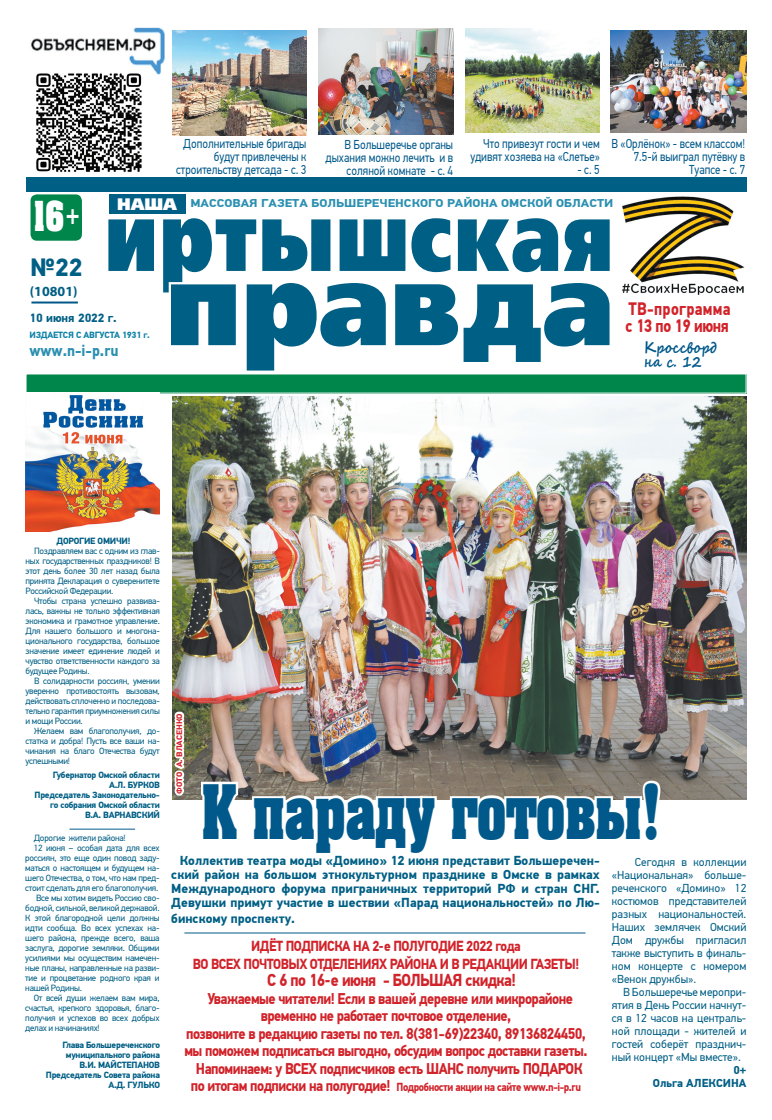
<style>
.page{position:relative;width:772px;height:1120px;background:#fff}
.page>*{position:absolute;margin:0;border:0;box-sizing:border-box;transform-origin:0 0}
.Основной_текст{font:115.9px "Free Set Extra CTT";color:#005f85;scale:.94 1}
.Основной_текст-2{font:98.3px "Free Set Extra CTT";letter-spacing:.02em;color:#005f85;scale:.77 1}
.Основной_текст-3{font:700 63.7px "AG Aalen";color:#00598a;scale:.73 1}
.Основной_текст-4{font:700 35.1px "AG Aalen";color:#fff;scale:.76 1}
.Основной_текст-5{font:27.2px "Futuris Extra C Bold";color:#fff;scale:.79 1}
.t1{font:700 25px "PF Din Text Pro";color:#005f85}
.Основной_текст-6{font:700 18px "PF Din Text Pro";letter-spacing:.02em;color:#d1232a;scale:.84 1}
.Основной_текст-7{font:700 18px "PF Din Text Pro";letter-spacing:-.03em;color:#d1232a;scale:.84 1}
.Основной_текст-8{font:700 17.3px "PF Din Text Pro";letter-spacing:-.04em;color:#d1232a;scale:.88 1}
.Основной_текст-9{font:16.5px "Free Set Extra CTT";color:#fff}
.Обычный{font:700 16px "PF Din Text Pro";color:#2b90b1;scale:.92 1}
.Основной_текст-10{font:700 15.6px "PF Din Text Pro";letter-spacing:-.04em;color:#d1232a;scale:.88 1}
.Обычный-2{font:700 15.3px "Segoe Script";color:#00598a;scale:.87 1}
.Основной_текст-11{font:700 14.6px "PF Din Text Pro";letter-spacing:-.04em;color:#d1232a;scale:.88 1}
.t2{font:700 14px "Myriad Pro";color:#005f85}
.Основной_текст-12{font:700 13px/14px "PF Din Text Pro";color:#005f85;text-align:justify}
.Обычный-3{font:12.9px/12.9px "PF Din Text Pro";color:#00598a;text-align:right;scale:.86 1}
.t3{font:700 12px "PF Din Text Pro";color:#005f85}
.Основной_текст-13{font:700 11.6px "PF Din Text Pro";letter-spacing:-.04em;color:#d1232a;scale:.88 1}
.Основной_текст-14{font:11.5px/13px "PF Din Text Pro";color:#005f85;text-align:justify}
.Основной_текст-15{font:700 11.5px "PF Din Text Pro";color:#005f85}
.t4{font:700 11.3px "PF Din Text Pro";color:#2b90b1;scale:1.13 1}
.Основной_текст-16{font:9px/10px "PF Din Text Pro";letter-spacing:-.025em;color:#005f85;text-align:justify}
.Основной_текст-17{font:700 9px/10px "PF Din Text Pro";letter-spacing:-.03em;color:#005f85;text-align:right}
.t5{font:700 9px "PF Din Text Pro";letter-spacing:-.025em;color:#0d82a6}
.Основной_текст-18{font:700 8px "PF Din Text Pro";color:#d1232a;scale:1.06 1}
.s1{font-size:15.6px}
</style>
<div class="page">
<div style="left:26px;top:374px;width:719px;height:19px;background:#00864b"></div>
<div style="left:26px;top:177px;width:720px;height:15px;background:#005f85"></div>
<hr style="left:31px;top:301px;width:47px;height:2px;background:#00598a">
<div style="left:31px;top:194px;width:51px;height:47px;background:#00864b;border-radius:6px"></div>
<img style="left:31px;top:27px;width:134px;height:48px">
<img style="left:32px;top:70px;width:114px;height:102px">
<img style="left:26px;top:392px;width:134px;height:139px">
<img style="left:172px;top:396px;width:574px;height:135px">
<img style="left:25px;top:531px;width:722px;height:403px">
<svg style="left:104px;top:135px;width:642px;height:242px"></svg>
<img style="left:172px;top:31px;width:134px;height:104px">
<img style="left:465px;top:29px;width:134px;height:103px">
<img style="left:610px;top:30px;width:136px;height:102px">
<img style="left:318px;top:28px;width:135px;height:106px">
<p class="Обычный-3" style="left:176px;top:137px;width:153px">Дополнительные бригады будут привлечены к строительству детсада - с. 3</p>
<p class="Обычный-3" style="left:325px;top:138px;width:150px">В Большеречье органы дыхания можно лечить и в соляной комнате - с. 4</p>
<p class="Обычный-3" style="left:470px;top:137px;width:151px">Что привезут гости и чем удивят хозяева на «Слетье»</p>
<p class="Обычный-3" style="left:577px;top:163px;width:27px">- с. 5</p>
<p class="Обычный-3" style="left:611px;top:137px;width:157px">В «Орлёнок» - всем классом!<br>7.5-й выиграл путёвку в<br>Туапсе - с. 7</p>
<p class="Основной_текст-9" style="left:117px;top:194px;width:61px">НАША</p>
<p class="t4" style="left:190px;top:196px;width:375px">МАССОВАЯ ГАЗЕТА БОЛЬШЕРЕЧЕНСКОГО РАЙОНА ОМСКОЙ ОБЛАСТИ</p>
<p class="Основной_текст-2" style="left:104px;top:180px;width:662px">иртышская</p>
<p class="Основной_текст-4" style="left:33px;top:193px;width:41px">16</p>
<p class="Основной_текст-5" style="left:66px;top:202px;width:19px">+</p>
<p class="Основной_текст-5" style="left:68px;top:207px;width:19px">+</p>
<p class="t1" style="left:30px;top:252px;width:54px">№22</p>
<p class="Основной_текст" style="left:165px;top:238px;width:477px">правда</p>
<p class="t2" style="left:30px;top:282px;width:49px">(10801)</p>
<p class="t3" style="left:30px;top:310px;width:89px">10 июня 2022 г.</p>
<p class="t5" style="left:30px;top:330px;width:122px">ИЗДАЕТСЯ С АВГУСТА 1931 г.</p>
<p class="Обычный" style="left:29px;top:341px;width:98px">www.n-i-p.ru</p>
<p class="Основной_текст-6" style="left:628px;top:298px;width:123px">ТВ-программа</p>
<p class="Основной_текст-7" style="left:625px;top:315px;width:124px">с 13 по 19 июня</p>
<p class="Обычный-2" style="left:643px;top:336px;width:85px">Кроссворд</p>
<p class="Обычный-2" style="left:643px;top:350px;width:68px">на с. 12</p>
<p class="Основной_текст-17" style="left:57px;top:536px;width:75px">ДОРОГИЕ ОМИЧИ!</p>
<p class="Основной_текст-16" style="left:26px;top:546px;width:136px;text-indent:9px">Поздравляем вас с одним из глав&shy;ных государственных праздников! В этот день более 30 лет назад была принята Декларация о суверенитете Российской Федерации.</p>
<p class="Основной_текст-16" style="left:26px;top:596px;width:136px;text-indent:9px">Чтобы страна успешно развива&shy;лась, важны не только эффективная экономика и грамотное управление.<br>Для нашего большого и многона&shy;ционального государства, большое значение имеет единение людей и чувство ответственности каждого за будущее Родины.</p>
<p class="Основной_текст-16" style="left:26px;top:676px;width:136px;text-indent:9px">В солидарности россиян, умении уверенно противостоять вызовам, действовать сплоченно и последова&shy;тельно гарантия приумножения силы и мощи России.</p>
<p class="Основной_текст-16" style="left:26px;top:726px;width:136px;text-indent:9px">Желаем вам благополучия, до&shy;статка и добра! Пусть все ваши на&shy;чинания на благо Отечества будут успешными!</p>
<p class="Основной_текст-17" style="left:53px;top:770px;width:108px">Губернатор Омской области</p>
<p class="Основной_текст-17" style="left:109px;top:780px;width:52px">А.Л. БУРКОВ</p>
<p class="Основной_текст-17" style="left:35px;top:790px;width:127px">Председатель Законодательно&shy;го собрания Омской области</p>
<p class="Основной_текст-17" style="left:85px;top:810px;width:76px">В.А. ВАРНАВСКИЙ</p>
<p class="Основной_текст-16" style="left:34px;top:833px;width:93px">Дорогие жители района!</p>
<p class="Основной_текст-16" style="left:25px;top:843px;width:136px;text-indent:9px">12 июня – особая дата для всех россиян, это еще один повод заду&shy;маться о настоящем и будущем на&shy;шего Отечества, о том, что нам пред&shy;стоит сделать для его благополучия.</p>
<p class="Основной_текст-16" style="left:25px;top:893px;width:136px;text-indent:11px">Все мы хотим видеть Россию сво&shy;бодной, сильной, великой державой.<br>К этой благородной цели должны идти сообща. Во всех успехах на&shy;шего района, прежде всего, ваша заслуга, дорогие земляки. Общими усилиями мы осуществим намечен&shy;ные планы, направленные на разви&shy;тие и процветание родного края и нашей Родины.</p>
<p class="Основной_текст-16" style="left:25px;top:993px;width:136px;text-indent:9px">От всей души желаем вам мира, счастья, крепкого здоровья, благо&shy;получия и успехов во всех добрых делах и начинаниях!</p>
<p class="Основной_текст-17" style="left:62px;top:1039px;width:99px">Глава Большереченского</p>
<p class="Основной_текст-17" style="left:66px;top:1049px;width:95px">муниципального района</p>
<p class="Основной_текст-17" style="left:79px;top:1059px;width:82px">В.И. МАЙСТЕПАНОВ</p>
<p class="Основной_текст-17" style="left:46px;top:1069px;width:115px">Председатель Совета района</p>
<p class="Основной_текст-17" style="left:108px;top:1079px;width:53px">А.Д. ГУЛЬКО</p>
<p class="Основной_текст-18" style="left:174px;top:794px;width:78px;rotate:-90deg">ФОТО А. ВЛАСЕНКО</p>
<p class="Основной_текст-3" style="left:201px;top:769px;width:632px">К параду готовы!</p>
<p class="Основной_текст-12" style="left:171px;top:854px;width:430px;text-indent:9px">Коллектив театра моды «Домино» 12 июня представит Большеречен&shy;ский район на большом этнокультурном празднике в Омске в рамках Международного форума приграничных территорий РФ и стран СНГ.<br>Девушки примут участие в шествии «Парад национальностей» по Лю-</p>
<p class="Основной_текст-12" style="left:171px;top:912px;width:125px">бинскому проспекту.</p>
<p class="Основной_текст-11" style="left:251px;top:937px;width:307px">ИДЁТ ПОДПИСКА НА 2-е ПОЛУГОДИЕ 2022 года</p>
<p class="Основной_текст-11" style="left:193px;top:955px;width:440px">ВО ВСЕХ ПОЧТОВЫХ ОТДЕЛЕНИЯХ РАЙОНА И В РЕДАКЦИИ ГАЗЕТЫ!</p>
<p class="Основной_текст-8" style="left:267px;top:970px;width:284px">С 6 по 16-е июня - БОЛЬШАЯ скидка!</p>
<p class="Основной_текст-10" style="left:207px;top:989px;width:416px">Уважаемые читатели! Если в вашей деревне или микрорайоне</p>
<p class="Основной_текст-10" style="left:260px;top:1006px;width:286px">временно не работает почтовое отделение,</p>
<p class="Основной_текст-10" style="left:186px;top:1024px;width:455px">позвоните в редакцию газеты по тел. 8(381-69)22340, 89136824450,</p>
<p class="Основной_текст-10" style="left:184px;top:1041px;width:459px">мы поможем подписаться выгодно, обсудим вопрос доставки газеты.</p>
<p class="Основной_текст-10" style="left:196px;top:1059px;width:440px">Напоминаем: у ВСЕХ подписчиков есть ШАНС получить ПОДАРОК</p>
<p class="Основной_текст-13" style="left:191px;top:1080px;width:444px"><span class="s1">по итогам подписки на полугодие!</span> Подробности акции на сайте www.n-i-p.ru</p>
<p class="Основной_текст-14" style="left:611px;top:856px;width:136px;text-indent:23px">Сегодня в коллекции «Национальная» больше&shy;реченского «Домино» 12 костюмов представителей разных национальностей.<br>Наших землячек Омский Дом дружбы пригласил также выступить в финаль&shy;ном концерте с номером «Венок дружбы».</p>
<p class="Основной_текст-14" style="left:611px;top:986px;width:136px;text-indent:11px">В Большеречье меропри&shy;ятия в День России начнут&shy;ся в 12 часов на централь&shy;ной площади - жителей и гостей соберёт празднич&shy;ный концерт «Мы вместе».</p>
<p class="Основной_текст-15" style="left:733px;top:1063px;width:14px">0+</p>
<p class="Основной_текст-15" style="left:652px;top:1076px;width:95px">Ольга АЛЕКСИНА</p>
</div>
